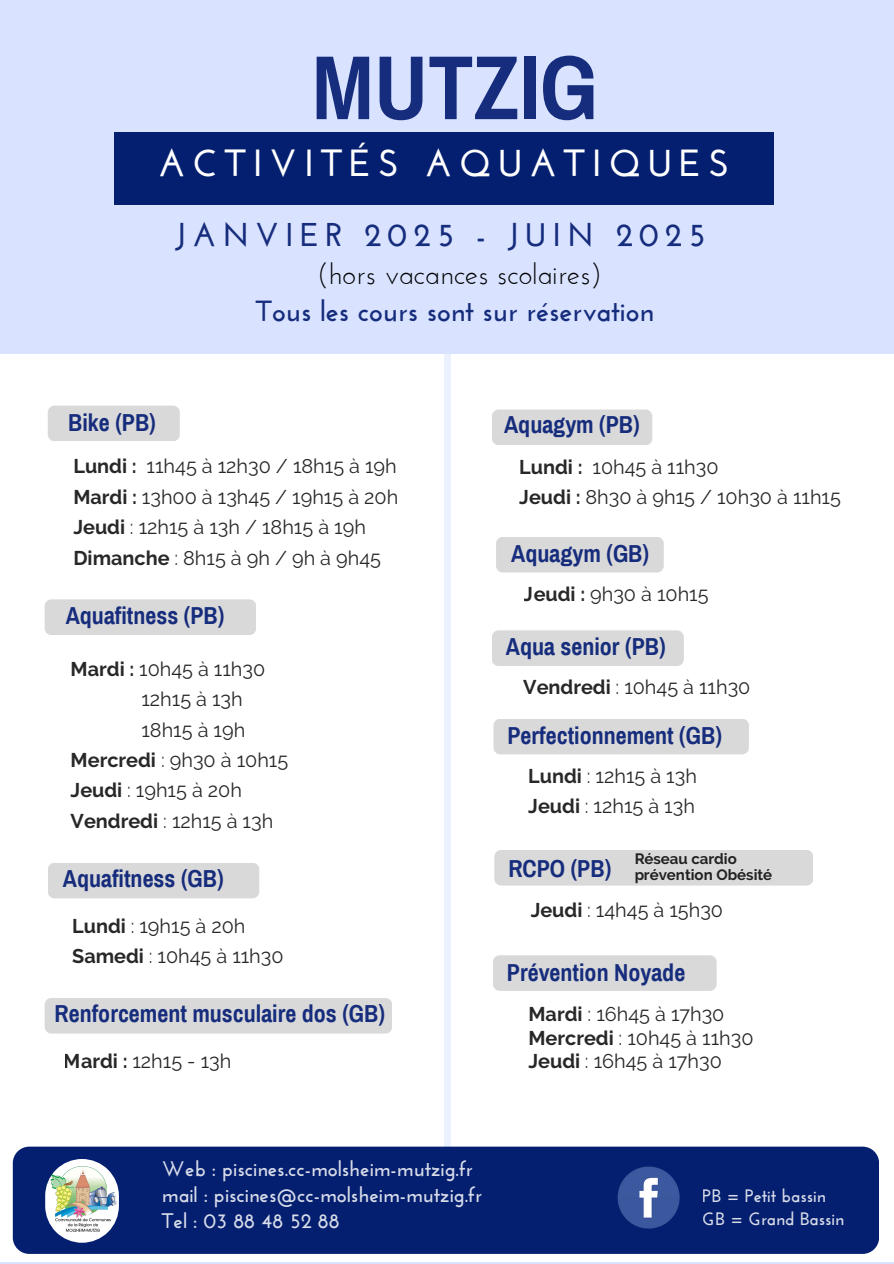
<style>
.page{position:relative;width:894px;height:1264px;background:#fff}
.page>*{position:absolute;margin:0;border:0;box-sizing:border-box;transform-origin:0 0}
.t1{font:700 91.05px "Archivo Narrow";color:#162c7c}
.t2{font:700 37.8px "Josefin Sans";letter-spacing:.18em;color:#fff}
.t3{font:700 32.85px "Josefin Sans";letter-spacing:.18em;color:#162c7c}
.t4{font:700 28.95px "Josefin Sans";color:#162c7c}
.t5{font:28.95px "Josefin Sans";color:#000}
.t6{font:700 24px "Archivo Narrow";color:#162c7c}
.t7{font:700 21px/25.8px "Josefin Sans";color:#fff}
.t8{font:19.8px/30.3px "Raleway";color:#000}
.t9{font:700 18px/22.5px "Josefin Sans";color:#fff}
.t10{font:700 15px/15.8px "Raleway";color:#000}
.s1{font-weight:700}
</style>
<div class="page">
<div style="left:0;top:0;width:893px;height:1263px;background:#d9e3ff"></div>
<div style="left:0;top:354px;width:893px;height:907px;background:#fff"></div>
<div style="left:48px;top:405px;width:132px;height:36px;background:#d9d9d9;border-radius:7px"></div>
<div style="left:496px;top:537px;width:167px;height:35px;background:#d9d9d9;border-radius:7px"></div>
<div style="left:491px;top:630px;width:192px;height:36px;background:#d9d9d9;border-radius:7px"></div>
<div style="left:493px;top:718px;width:255px;height:36px;background:#d9d9d9;border-radius:7px"></div>
<div style="left:494px;top:849px;width:319px;height:36px;background:#d9d9d9;border-radius:7px"></div>
<div style="left:45px;top:599px;width:211px;height:36px;background:#d9d9d9;border-radius:7px"></div>
<div style="left:48px;top:862px;width:211px;height:36px;background:#d9d9d9;border-radius:7px"></div>
<div style="left:491px;top:409px;width:161px;height:36px;background:#d9d9d9;border-radius:7px"></div>
<div style="left:493px;top:955px;width:223px;height:35px;background:#d9d9d9;border-radius:7px"></div>
<div style="left:444px;top:355px;width:6px;height:804px;background:#ecf1ff"></div>
<div style="left:13px;top:1146px;width:865px;height:107px;background:#051f70;border-radius:16px"></div>
<img style="left:617px;top:1166px;width:63px;height:63px">
<svg style="left:45px;top:1159px;width:61px;height:83px"></svg>
<img style="left:48px;top:1163px;width:71px;height:71px">
<div style="left:114px;top:132px;width:659px;height:73px;background:#051f70"></div>
<div style="left:45px;top:997px;width:347px;height:36px;background:#d9d9d9;border-radius:7px"></div>
<h2 class="t1" style="left:312px;top:39px;width:288px">MUTZIG</h2>
<p class="t2" style="left:158px;top:148px;width:573px">ACTIVITÉS AQUATIQUES</p>
<p class="t3" style="left:175px;top:221px;width:532px">JANVIER 2025 - JUIN 2025</p>
<p class="t5" style="left:316px;top:262px;width:287px">(hors vacances scolaires)</p>
<p class="t4" style="left:256px;top:299px;width:399px">Tous les cours sont sur réservation</p>
<h3 class="t6" style="left:68px;top:409px;width:89px">Bike (PB)</h3>
<p class="t8" style="left:73px;top:451px;width:326px"><span class="s1">Lundi :</span> 11h45 à 12h30 / 18h15 à 19h<br><span class="s1">Mardi :</span> 13h00 à 13h45 / 19h15 à 20h<br><span class="s1">Jeudi</span> : 12h15 à 13h / 18h15 à 19h<br><span class="s1">Dimanche</span> : 8h15 à 9h / 9h à 9h45</p>
<p class="t6" style="left:66px;top:603px;width:160px">Aquafitness (PB)</p>
<p class="t8" style="left:71px;top:653px;width:196px"><span class="s1">Mardi :</span> 10h45 à 11h30</p>
<p class="t8" style="left:141px;top:684px;width:103px">12h15 à 13h</p>
<p class="t8" style="left:141px;top:714px;width:105px">18h15 à 19h</p>
<p class="t8" style="left:71px;top:744px;width:219px"><span class="s1">Mercredi</span> : 9h30 à 10h15</p>
<p class="t8" style="left:71px;top:775px;width:173px"><span class="s1">Jeudi</span> : 19h15 à 20h</p>
<p class="t8" style="left:71px;top:805px;width:204px"><span class="s1">Vendredi</span> : 12h15 à 13h</p>
<p class="t6" style="left:63px;top:865px;width:162px">Aquafitness (GB)</p>
<p class="t8" style="left:72px;top:910px;width:213px"><span class="s1">Lundi</span> : 19h15 à 20h<br><span class="s1">Samedi</span> : 10h45 à 11h30</p>
<p class="t6" style="left:55px;top:1001px;width:332px">Renforcement musculaire dos (GB)</p>
<p class="t8" style="left:64px;top:1046px;width:169px"><span class="s1">Mardi :</span> 12h15 - 13h</p>
<p class="t6" style="left:504px;top:412px;width:137px">Aquagym (PB)</p>
<p class="t8" style="left:519px;top:451px;width:323px"><span class="s1">Lundi :</span> 10h45 à 11h30<br><span class="s1">Jeudi :</span> 8h30 à 9h15 / 10h30 à 11h15</p>
<p class="t6" style="left:511px;top:540px;width:139px">Aquagym (GB)</p>
<p class="t8" style="left:524px;top:579px;width:186px"><span class="s1">Jeudi :</span> 9h30 à 10h15</p>
<h1 class="t6" style="left:505px;top:634px;width:161px">Aqua senior (PB)</h1>
<p class="t8" style="left:523px;top:672px;width:229px"><span class="s1">Vendredi</span> : 10h45 à 11h30</p>
<h5 class="t6" style="left:507px;top:723px;width:216px">Perfectionnement (GB)</h5>
<p class="t8" style="left:528px;top:760px;width:170px"><span class="s1">Lundi</span> : 12h15 à 13h<br><span class="s1">Jeudi</span> : 12h15 à 13h</p>
<p class="t10" style="left:634px;top:851px;width:139px">Réseau cardio prévention Obésité</p>
<h4 class="t6" style="left:508px;top:855px;width:104px">RCPO (PB)</h4>
<p class="t8" style="left:530px;top:894px;width:194px"><span class="s1">Jeudi</span> : 14h45 à 15h30</p>
<p class="t6" style="left:507px;top:959px;width:180px">Prévention Noyade</p>
<p class="t8" style="left:528px;top:1002px;width:226px;line-height:23.7px"><span class="s1">Mardi</span> : 16h45 à 17h30<br><span class="s1">Mercredi</span> : 10h45 à 11h30<br><span class="s1">Jeudi</span> : 16h45 à 17h30</p>
<p class="t7" style="left:162px;top:1158px;width:321px">Web : piscines.cc-molsheim-mutzig.fr mail : piscines@cc-molsheim-mutzig.fr<br>Tel : 03 88 48 52 88</p>
<p class="t9" style="left:702px;top:1186px;width:143px">PB = Petit bassin<br>GB = Grand Bassin</p>
</div>
